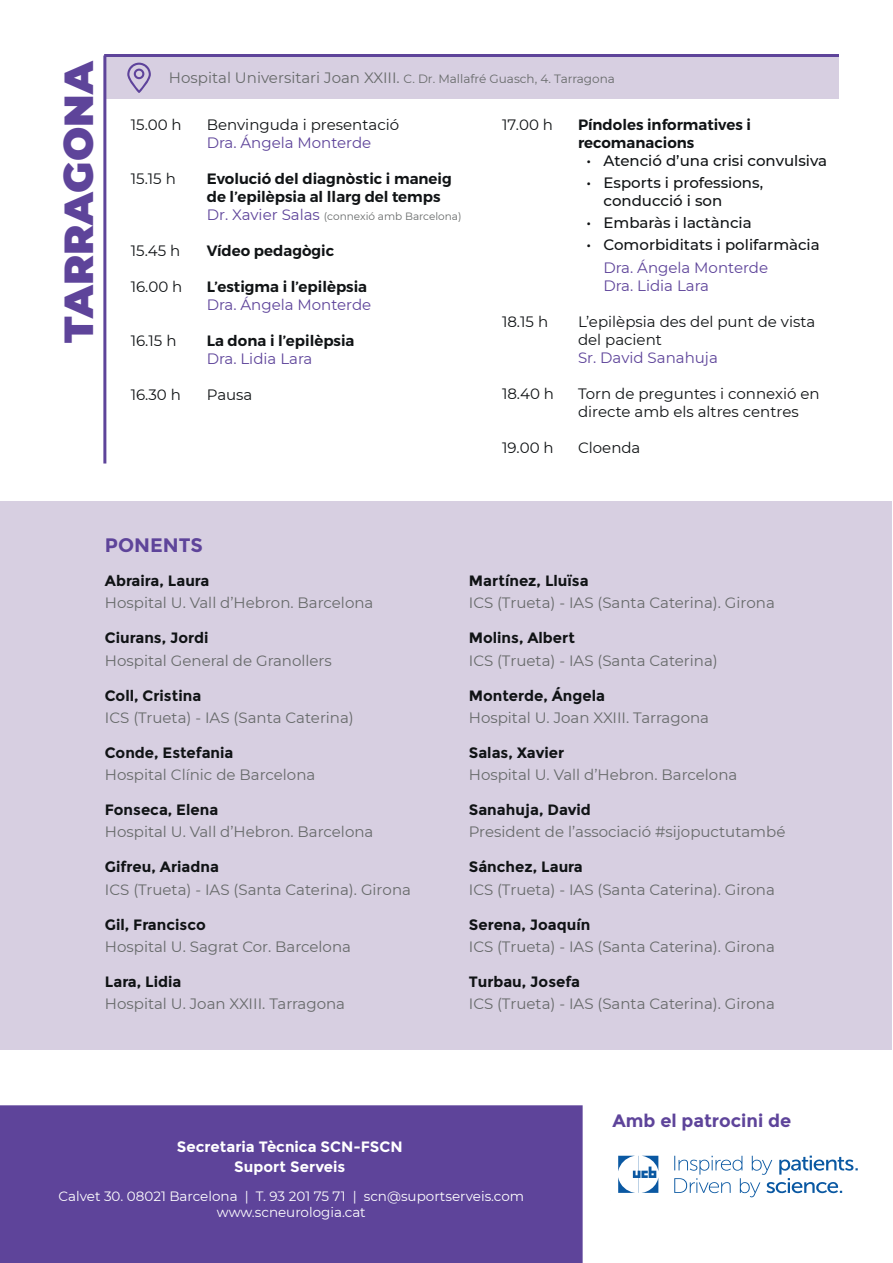
<style>
.page{position:relative;width:893px;height:1263px;background:#fff}
.page>*{position:absolute;margin:0;border:0;box-sizing:border-box;transform-origin:0 0}
.t1{font:900 40.5px "Montserrat";color:#5e449a}
.t2{font:700 19.5px "Montserrat";color:#5e449a}
.t3{font:700 18px "Montserrat";color:#5e449a}
.t4{font:15px "Montserrat";color:#676a6a}
.t5{font:700 15px "Montserrat";color:#101315}
.t6{font:15px/18px "Montserrat";color:#101315}
.t7{font:600 15px/18px "Montserrat";color:#101315}
.t8{font:500 15px/18px "Montserrat";color:#101315}
.t9{font:15px/18px "Montserrat";color:#5e449a}
.t10{font:700 15px/19.8px "Montserrat";color:#fff;text-align:center}
.t11{font:13.5px/16.2px "Montserrat";color:#fff;text-align:center}
.t12{font:12px "Montserrat";color:#676a6a}
.t13{font:10.5px "Montserrat";color:#676a6a}
.s1{font-size:15px}
.s2{font-size:15px;color:#5e449a}
</style>
<div class="page">
<div style="left:1px;top:1106px;width:581px;height:156px;background:#5e449a"></div>
<div style="left:0;top:1105px;width:583px;height:158px;border:2px solid #5e449a"></div>
<div style="left:106px;top:57px;width:733px;height:42px;background:#d7cfe1"></div>
<hr style="left:103px;top:56px;width:3px;height:407px;background:#5e449a">
<hr style="left:104px;top:54px;width:735px;height:3px;background:#5e449a">
<svg style="left:127px;top:63px;width:24px;height:30px"></svg>
<div style="left:0;top:501px;width:891px;height:548px;background:#d7cfe1"></div>
<svg style="left:618px;top:1156px;width:40px;height:37px"></svg>
<svg style="left:674px;top:1155px;width:184px;height:42px"></svg>
<h1 class="t1" style="left:48px;top:343px;width:284px;rotate:-90deg">TARRAGONA</h1>
<p class="t12" style="left:169px;top:70px;width:447px"><span class="s1">Hospital Universitari Joan XXIII.</span> C. Dr. Mallafré Guasch, 4. Tarragona</p>
<p class="t7" style="left:578px;top:115px;width:174px">Píndoles informatives i recomanacions</p>
<p class="t8" style="left:586px;top:151px;width:242px">• Atenció d’una crisi convulsiva</p>
<p class="t8" style="left:604px;top:173px;width:161px;text-indent:-17px">• Esports i professions, conducció i son</p>
<p class="t8" style="left:586px;top:213px;width:167px">• Embaràs i lactància</p>
<p class="t8" style="left:586px;top:235px;width:235px">• Comorbiditats i polifarmàcia</p>
<p class="t9" style="left:604px;top:258px;width:166px">Dra. Ángela Monterde<br>Dra. Lidia Lara</p>
<p class="t6" style="left:578px;top:312px;width:239px">L’epilèpsia des del punt de vista del pacient</p>
<p class="t9" style="left:578px;top:348px;width:141px">Sr. David Sanahuja</p>
<p class="t6" style="left:578px;top:384px;width:243px">Torn de preguntes i connexió en directe amb els altres centres</p>
<p class="t6" style="left:578px;top:438px;width:64px">Cloenda</p>
<p class="t6" style="left:502px;top:115px;width:53px">17.00 h</p>
<p class="t6" style="left:131px;top:115px;width:53px">15.00 h</p>
<p class="t6" style="left:207px;top:115px;width:194px">Benvinguda i presentació</p>
<p class="t9" style="left:207px;top:133px;width:166px">Dra. Ángela Monterde</p>
<p class="t7" style="left:207px;top:169px;width:246px">Evolució del diagnòstic i maneig de l’epilèpsia al llarg del temps</p>
<p class="t13" style="left:207px;top:209px;width:256px"><span class="s2">Dr. Xavier Salas</span> (connexió amb Barcelona)</p>
<p class="t7" style="left:207px;top:241px;width:129px">Vídeo pedagògic</p>
<p class="t7" style="left:207px;top:277px;width:162px">L’estigma i l’epilèpsia</p>
<p class="t9" style="left:207px;top:295px;width:166px">Dra. Ángela Monterde</p>
<p class="t7" style="left:207px;top:331px;width:149px">La dona i l’epilèpsia</p>
<p class="t9" style="left:207px;top:349px;width:107px">Dra. Lidia Lara</p>
<p class="t6" style="left:207px;top:385px;width:47px">Pausa</p>
<p class="t6" style="left:131px;top:169px;width:47px">15.15 h</p>
<p class="t6" style="left:131px;top:241px;width:51px">15.45 h</p>
<p class="t6" style="left:131px;top:277px;width:53px">16.00 h</p>
<p class="t6" style="left:502px;top:312px;width:48px">18.15 h</p>
<p class="t6" style="left:131px;top:331px;width:47px">16.15 h</p>
<p class="t6" style="left:502px;top:384px;width:54px">18.40 h</p>
<p class="t6" style="left:131px;top:385px;width:52px">16.30 h</p>
<p class="t6" style="left:502px;top:438px;width:53px">19.00 h</p>
<h2 class="t2" style="left:105px;top:534px;width:100px">PONENTS</h2>
<p class="t5" style="left:105px;top:572px;width:106px">Abraira, Laura</p>
<p class="t4" style="left:105px;top:593px;width:270px">Hospital U. Vall d’Hebron. Barcelona</p>
<p class="t5" style="left:105px;top:629px;width:105px">Ciurans, Jordi</p>
<p class="t4" style="left:105px;top:650px;width:228px">Hospital General de Granollers</p>
<p class="t5" style="left:105px;top:686px;width:98px">Coll, Cristina</p>
<p class="t4" style="left:105px;top:707px;width:250px">ICS (Trueta) - IAS (Santa Caterina)</p>
<p class="t5" style="left:105px;top:744px;width:130px">Conde, Estefania</p>
<p class="t4" style="left:105px;top:764px;width:212px">Hospital Clínic de Barcelona</p>
<p class="t5" style="left:105px;top:801px;width:115px">Fonseca, Elena</p>
<p class="t4" style="left:105px;top:822px;width:270px">Hospital U. Vall d’Hebron. Barcelona</p>
<p class="t5" style="left:105px;top:858px;width:116px">Gifreu, Ariadna</p>
<p class="t4" style="left:105px;top:879px;width:308px">ICS (Trueta) - IAS (Santa Caterina). Girona</p>
<p class="t5" style="left:105px;top:915px;width:102px">Gil, Francisco</p>
<p class="t4" style="left:105px;top:936px;width:248px">Hospital U. Sagrat Cor. Barcelona</p>
<p class="t5" style="left:105px;top:973px;width:78px">Lara, Lidia</p>
<p class="t4" style="left:105px;top:993px;width:242px">Hospital U. Joan XXIII. Tarragona</p>
<p class="t5" style="left:469px;top:572px;width:121px">Martínez, Lluïsa</p>
<p class="t4" style="left:469px;top:593px;width:308px">ICS (Trueta) - IAS (Santa Caterina). Girona</p>
<p class="t5" style="left:469px;top:629px;width:108px">Molins, Albert</p>
<p class="t4" style="left:469px;top:650px;width:250px">ICS (Trueta) - IAS (Santa Caterina)</p>
<p class="t5" style="left:469px;top:686px;width:138px">Monterde, Ángela</p>
<p class="t4" style="left:469px;top:707px;width:242px">Hospital U. Joan XXIII. Tarragona</p>
<p class="t5" style="left:469px;top:743px;width:97px">Salas, Xavier</p>
<p class="t4" style="left:469px;top:764px;width:270px">Hospital U. Vall d’Hebron. Barcelona</p>
<p class="t5" style="left:469px;top:801px;width:124px">Sanahuja, David</p>
<p class="t4" style="left:469px;top:822px;width:318px">President de l’associació #sijopuctutambé</p>
<p class="t5" style="left:469px;top:858px;width:115px">Sánchez, Laura</p>
<p class="t4" style="left:469px;top:879px;width:308px">ICS (Trueta) - IAS (Santa Caterina). Girona</p>
<p class="t5" style="left:469px;top:915px;width:123px">Serena, Joaquín</p>
<p class="t4" style="left:469px;top:936px;width:308px">ICS (Trueta) - IAS (Santa Caterina). Girona</p>
<p class="t5" style="left:469px;top:973px;width:113px">Turbau, Josefa</p>
<p class="t4" style="left:469px;top:993px;width:308px">ICS (Trueta) - IAS (Santa Caterina). Girona</p>
<p class="t3" style="left:612px;top:1110px;width:180px">Amb el patrocini de</p>
<p class="t10" style="left:177px;top:1137px;width:227px">Secretaria Tècnica SCN-FSCN<br>Suport Serveis</p>
<p class="t11" style="left:59px;top:1187px;width:467px">Calvet 30. 08021 Barcelona | T. 93 201 75 71 | scn@suportserveis.com www.scneurologia.cat</p>
</div>
